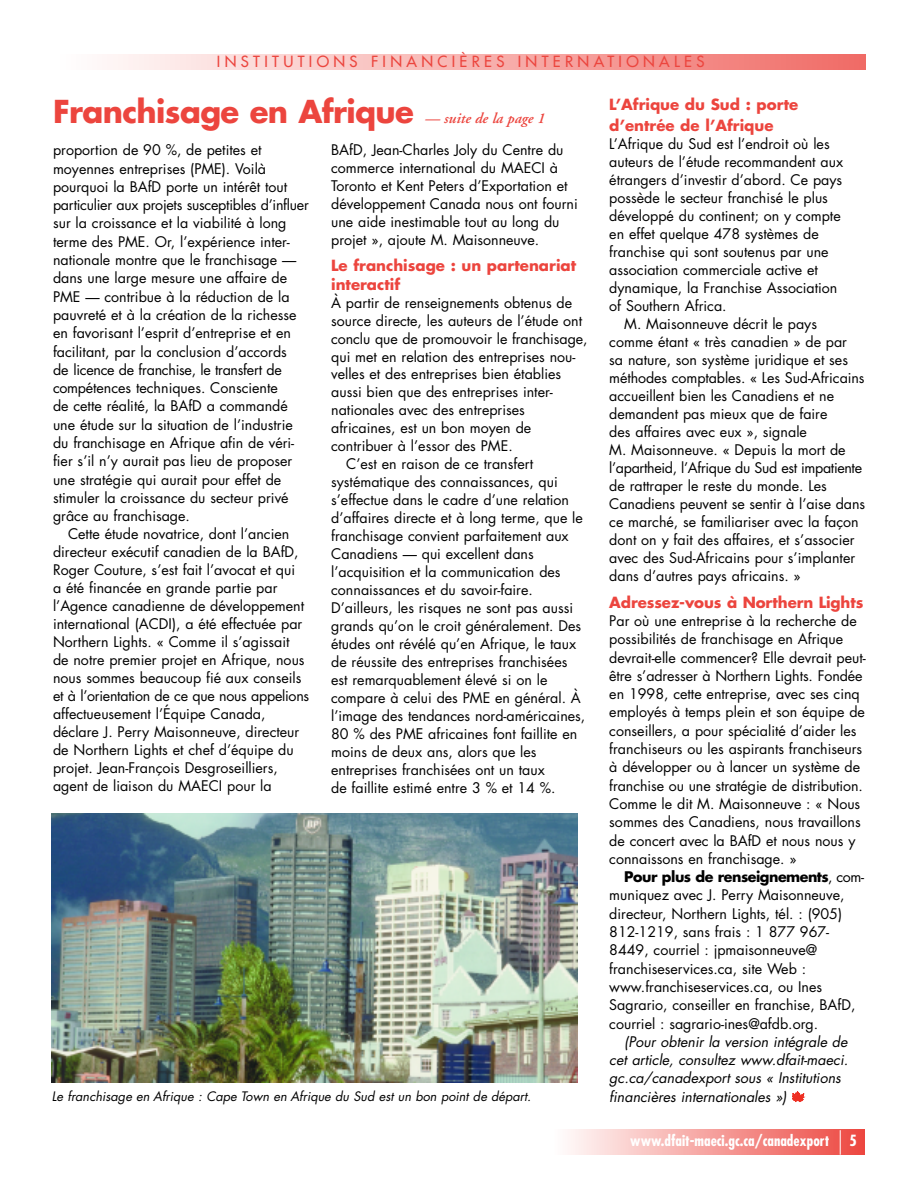
<style>
.page{position:relative;width:918px;height:1188px;background:#fff}
.page>*{position:absolute;margin:0;border:0;box-sizing:border-box;transform-origin:0 0}
.t1{font:700 30.75px "Futura";letter-spacing:-.02em;color:#ec453e}
.t2{font:700 15px/19.5px "Futura";color:#ec453e}
.t3{font:15px "Futura";letter-spacing:.29em;color:#ec453e}
.t4{font:700 condensed 15px "Futura";color:#fff}
.t5{font:14.25px/18.3px "Futura";color:#000}
.t6{font:italic 14.25px/18.3px "Futura";color:#000}
.t7{font:14.25px "Futura";letter-spacing:-.025em;color:#000}
.t8{font:italic 12.75px "Futura";color:#000}
.s1{font-family:"Adobe Garamond";font-weight:600;font-style:italic;font-size:15px}
.s2{font-weight:700}
</style>
<div class="page">
<svg style="left:113px;top:54px;width:752px;height:15px;background:#f7afac"></svg>
<svg style="left:570px;top:1129px;width:295px;height:26px;background:#f59d9a"></svg>
<svg style="left:792px;top:1091px;width:13px;height:11px"></svg>
<img style="left:52px;top:813px;width:526px;height:269px">
<p class="t3" style="left:217px;top:54px;width:489px">INSTITUTIONS FINANCIÈRES INTERNATIONALES</p>
<h1 class="t1" style="left:53px;top:97px;width:493px">Franchisage en Afrique <span class="s1">— suite de la page 1</span></h1>
<p class="t5" style="left:53px;top:142px;width:257px">proportion de 90 %, de petites et moyennes entreprises (PME). Voilà pourquoi la BAfD porte un intérêt tout particulier aux projets susceptibles d’influer sur la croissance et la viabilité à long terme des PME. Or, l’expérience inter&shy;nationale montre que le franchisage — dans une large mesure une affaire de PME — contribue à la réduction de la pauvreté et à la création de la richesse en favorisant l’esprit d’entreprise et en facilitant, par la conclusion d’accords<br>de licence de franchise, le transfert de compétences techniques. Consciente<br>de cette réalité, la BAfD a commandé une étude sur la situation de l’industrie du franchisage en Afrique afin de véri&shy;fier s’il n’y aurait pas lieu de proposer une stratégie qui aurait pour effet de stimuler la croissance du secteur privé grâce au franchisage.</p>
<p class="t5" style="left:53px;top:526px;width:258px;text-indent:15px">Cette étude novatrice, dont l’ancien directeur exécutif canadien de la BAfD, Roger Couture, s’est fait l’avocat et qui<br>a été financée en grande partie par l’Agence canadienne de développement international (ACDI), a été effectuée par Northern Lights. « Comme il s’agissait<br>de notre premier projet en Afrique, nous nous sommes beaucoup fié aux conseils et à l’orientation de ce que nous appelions affectueusement l’Équipe Canada, déclare J. Perry Maisonneuve, directeur de Northern Lights et chef d’équipe du projet. Jean-François Desgroseilliers, agent de liaison du MAECI pour la</p>
<p class="t5" style="left:331px;top:142px;width:248px">BAfD, Jean-Charles Joly du Centre du commerce international du MAECI à Toronto et Kent Peters d’Exportation et développement Canada nous ont fourni une aide inestimable tout au long du projet », ajoute M. Maisonneuve.</p>
<p class="t2" style="left:331px;top:257px;width:246px">Le franchisage : un partenariat interactif</p>
<p class="t5" style="left:331px;top:295px;width:242px">À partir de renseignements obtenus de</p>
<p class="t5" style="left:331px;top:313px;width:253px">source directe, les auteurs de l’étude ont</p>
<p class="t5" style="left:331px;top:331px;width:258px">conclu que de promouvoir le franchisage,</p>
<p class="t5" style="left:331px;top:348px;width:246px">qui met en relation des entreprises nou-</p>
<p class="t5" style="left:331px;top:366px;width:232px">velles et des entreprises bien établies</p>
<p class="t5" style="left:331px;top:384px;width:223px">aussi bien que des entreprises inter-</p>
<p class="t5" style="left:331px;top:402px;width:195px">nationales avec des entreprises</p>
<p class="t5" style="left:331px;top:420px;width:202px">africaines, est un bon moyen de</p>
<p class="t5" style="left:331px;top:438px;width:183px">contribuer à l’essor des PME.</p>
<p class="t5" style="left:346px;top:456px;width:189px">C’est en raison de ce transfert</p>
<p class="t5" style="left:331px;top:474px;width:228px">systématique des connaissances, qui</p>
<p class="t5" style="left:331px;top:492px;width:240px">s’effectue dans le cadre d’une relation</p>
<p class="t5" style="left:331px;top:510px;width:253px">d’affaires directe et à long terme, que le</p>
<p class="t5" style="left:331px;top:528px;width:239px">franchisage convient parfaitement aux</p>
<p class="t5" style="left:331px;top:546px;width:204px">Canadiens — qui excellent dans</p>
<p class="t5" style="left:331px;top:564px;width:231px">l’acquisition et la communication des</p>
<p class="t5" style="left:331px;top:582px;width:203px">connaissances et du savoir-faire.</p>
<p class="t5" style="left:331px;top:600px;width:244px">D’ailleurs, les risques ne sont pas aussi</p>
<p class="t5" style="left:331px;top:618px;width:251px">grands qu’on le croit généralement. Des</p>
<p class="t5" style="left:331px;top:636px;width:246px">études ont révélé qu’en Afrique, le taux</p>
<p class="t5" style="left:331px;top:654px;width:238px">de réussite des entreprises franchisées</p>
<p class="t5" style="left:331px;top:672px;width:218px">est remarquablement élevé si on le</p>
<p class="t5" style="left:331px;top:690px;width:251px">compare à celui des PME en général. À</p>
<p class="t5" style="left:331px;top:708px;width:256px">l’image des tendances nord-américaines,</p>
<p class="t5" style="left:331px;top:726px;width:248px">80 % des PME africaines font faillite en</p>
<p class="t5" style="left:331px;top:744px;width:207px">moins de deux ans, alors que les</p>
<p class="t5" style="left:331px;top:762px;width:215px">entreprises franchisées ont un taux</p>
<p class="t5" style="left:331px;top:780px;width:226px">de faillite estimé entre 3 % et 14 %.</p>
<p class="t8" style="left:52px;top:1091px;width:481px">Le franchisage en Afrique : Cape Town en Afrique du Sud est un bon point de départ.</p>
<p class="t2" style="left:609px;top:95px;width:191px;line-height:21px">L’Afrique du Sud : porte d’entrée de l’Afrique</p>
<p class="t5" style="left:609px;top:135px;width:222px">L’Afrique du Sud est l’endroit où les</p>
<p class="t5" style="left:609px;top:153px;width:235px">auteurs de l’étude recommandent aux</p>
<p class="t5" style="left:609px;top:171px;width:235px">étrangers d’investir d’abord. Ce pays</p>
<p class="t5" style="left:609px;top:189px;width:220px">possède le secteur franchisé le plus</p>
<p class="t5" style="left:609px;top:207px;width:233px">développé du continent; on y compte</p>
<p class="t5" style="left:609px;top:225px;width:211px">en effet quelque 478 systèmes de</p>
<p class="t5" style="left:609px;top:243px;width:221px">franchise qui sont soutenus par une</p>
<p class="t5" style="left:609px;top:261px;width:210px">association commerciale active et</p>
<p class="t5" style="left:609px;top:279px;width:230px">dynamique, la Franchise Association</p>
<p class="t5" style="left:609px;top:297px;width:119px">of Southern Africa.</p>
<p class="t5" style="left:624px;top:315px;width:194px">M. Maisonneuve décrit le pays</p>
<p class="t5" style="left:609px;top:333px;width:239px">comme étant « très canadien » de par</p>
<p class="t5" style="left:609px;top:351px;width:240px">sa nature, son système juridique et ses</p>
<p class="t5" style="left:609px;top:369px;width:257px">méthodes comptables. « Les Sud-Africains</p>
<p class="t5" style="left:609px;top:387px;width:226px">accueillent bien les Canadiens et ne</p>
<p class="t5" style="left:609px;top:405px;width:220px">demandent pas mieux que de faire</p>
<p class="t5" style="left:609px;top:423px;width:199px">des affaires avec eux », signale</p>
<p class="t5" style="left:609px;top:441px;width:238px">M. Maisonneuve. « Depuis la mort de</p>
<p class="t7" style="left:609px;top:461px;width:254px">l’apartheid, l’Afrique du Sud est impatiente</p>
<p class="t5" style="left:609px;top:477px;width:219px">de rattraper le reste du monde. Les</p>
<p class="t5" style="left:609px;top:495px;width:257px">Canadiens peuvent se sentir à l’aise dans</p>
<p class="t5" style="left:609px;top:513px;width:251px">ce marché, se familiariser avec la façon</p>
<p class="t5" style="left:609px;top:531px;width:247px">dont on y fait des affaires, et s’associer</p>
<p class="t5" style="left:609px;top:549px;width:247px">avec des Sud-Africains pour s’implanter</p>
<p class="t5" style="left:609px;top:568px;width:193px">dans d’autres pays africains. »</p>
<p class="t2" style="left:609px;top:594px;width:256px">Adressez-vous à Northern Lights</p>
<p class="t5" style="left:609px;top:613px;width:258px">Par où une entreprise à la recherche de possibilités de franchisage en Afrique devrait-elle commencer? Elle devrait peut&shy;être s’adresser à Northern Lights. Fondée en 1998, cette entreprise, avec ses cinq employés à temps plein et son équipe de conseillers, a pour spécialité d’aider les franchiseurs ou les aspirants franchiseurs à développer ou à lancer un système de franchise ou une stratégie de distribution.<br>Comme le dit M. Maisonneuve : « Nous sommes des Canadiens, nous travaillons de concert avec la BAfD et nous nous y connaissons en franchisage. »</p>
<p class="t5" style="left:609px;top:869px;width:256px;text-indent:15px"><span class="s2">Pour plus de renseignements</span>, com&shy;muniquez avec J. Perry Maisonneuve, directeur, Northern Lights, tél. : (905)<br>812-1219, sans frais : 1 877 967- 8449, courriel : jpmaisonneuve@ franchiseservices.ca, site Web : www.franchiseservices.ca, ou Ines Sagrario, conseiller en franchise, BAfD, courriel : sagrario-ines@afdb.org.</p>
<p class="t6" style="left:609px;top:1034px;width:240px;text-indent:15px">(Pour obtenir la version intégrale de cet article, consultez www.dfait-maeci. gc.ca/canadexport sous « Institutions financières internationales »)</p>
<p class="t4" style="left:630px;top:1134px;width:201px">www.dfait-maeci.gc.ca/canadexport</p>
<p class="t4" style="left:850px;top:1134px;width:9px">5</p>
</div>
